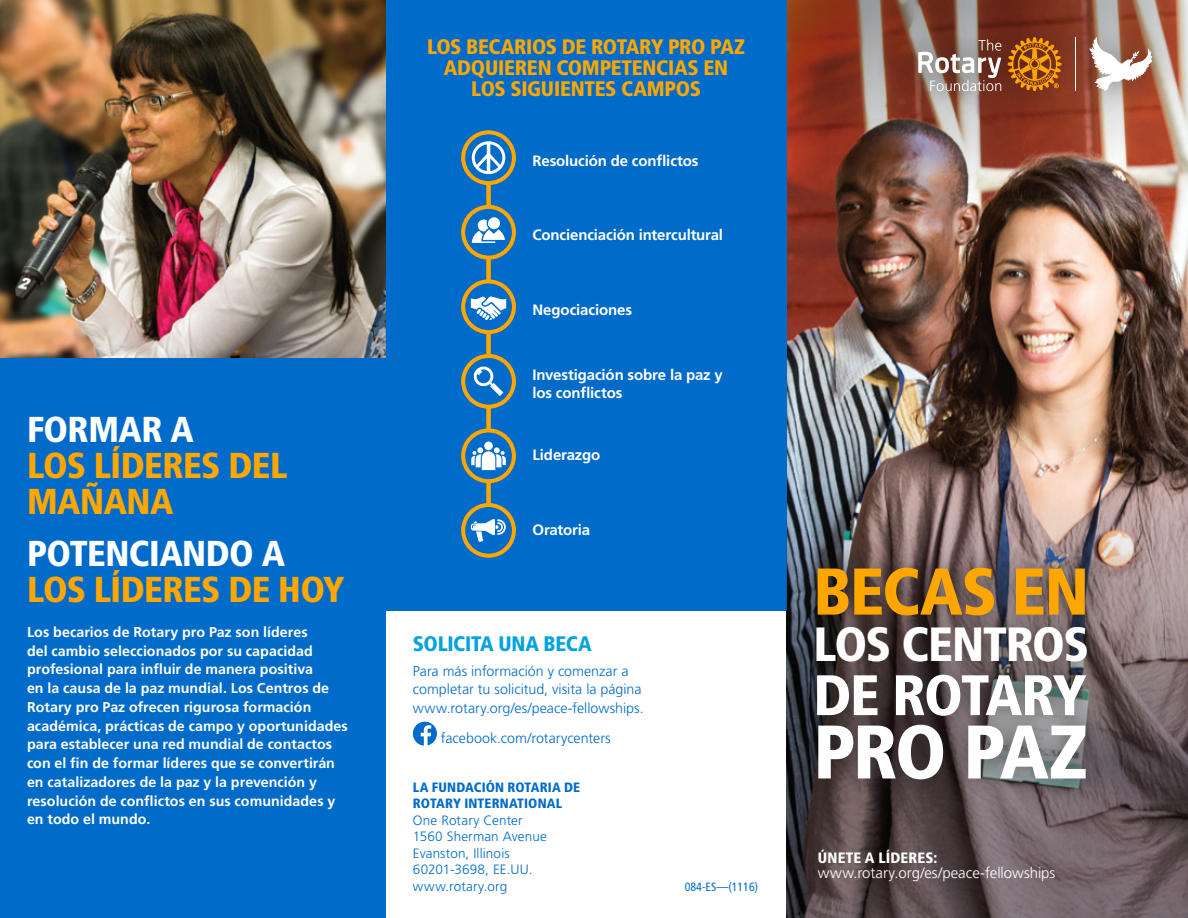
<style>
.page{position:relative;width:1188px;height:918px;background:#fff}
.page>*{position:absolute;margin:0;border:0;box-sizing:border-box;transform-origin:0 0}
.Cover_Panel-Head2{font:900 condensed 75.75px "Frutiger LT Std";letter-spacing:-.035em;color:#fff}
.Cover_Panel-Head2-2{font:900 condensed 66px "Frutiger LT Std";letter-spacing:-.015em;color:#ffa700}
.Cover_Panel-Head2-3{font:900 condensed 57px "Frutiger LT Std";letter-spacing:-.035em;color:#fff}
.Cover_Panel-Head2-4{font:900 condensed 48px "Frutiger LT Std";letter-spacing:-.03em;color:#fff}
.Panel_2-Gold_Heads{font:900 condensed 36px/36px "Frutiger LT Std";letter-spacing:-.02em;color:#ffa700}
.Panel_6-Head{font:900 condensed 21px/21px "Frutiger LT Std";letter-spacing:-.015em;color:#ffa700;text-align:center}
.Back_Panel-Head{font:900 condensed 21px "Frutiger LT Std";letter-spacing:-.015em;color:#00a3e0}
.Panel_6-Body_Text{font:700 15px/18px "Frutiger LT Std";letter-spacing:-.01em;color:#fff}
.Cover_Panel-Tag_Line{font:300 15px/15px "Frutiger LT Std";color:#fff}
.Panel_2-Body_Text{font:700 14.25px/18.8px "Frutiger LT Std";letter-spacing:.005em;color:#fff}
.Back_Panel-Body_Text{font:300 14.25px/18.8px "Frutiger LT Std";color:#006bc8}
.t1{font:300 13.5px "Frutiger LT Std";letter-spacing:.01em;color:#006bc8}
.t2{font:900 condensed 13.5px/16.5px "Frutiger LT Std";letter-spacing:.01em;color:#006bc8}
.t3{font:condensed 12px "Frutiger LT Std";color:#006bc8}
.s1{color:#fff}
.s2{font-weight:900;font-stretch:condensed}
</style>
<div class="page">
<img style="left:786px;top:214px;width:402px;height:227px">
<img style="left:786px;top:0;width:402px;height:214px">
<div style="left:0;top:0;width:786px;height:610px;background:#006bc8"></div>
<div style="left:0;top:0;width:386px;height:918px;background:#006bc8"></div>
<img style="left:0;top:0;width:386px;height:357px">
<svg style="left:874px;top:34px;width:140px;height:68px"></svg>
<img style="left:786px;top:441px;width:402px;height:477px">
<svg style="left:471px;top:296px;width:35px;height:24px"></svg>
<div style="left:791px;top:543px;width:320px;height:261px;background:#231f20;opacity:.75"></div>
<svg style="left:413px;top:722px;width:24px;height:24px"></svg>
<svg style="left:471px;top:518px;width:35px;height:24px"></svg>
<div style="left:461px;top:503px;width:55px;height:55px;border:4px solid #ffa700;border-radius:50%"></div>
<svg style="left:473px;top:366px;width:30px;height:30px"></svg>
<div style="left:461px;top:354px;width:55px;height:55px;border:4px solid #ffa700;border-radius:50%"></div>
<svg style="left:488px;top:217px;width:12px;height:12px"></svg>
<svg style="left:472px;top:220px;width:33px;height:23px"></svg>
<div style="left:461px;top:205px;width:55px;height:55px;border:4px solid #ffa700;border-radius:50%"></div>
<svg style="left:471px;top:442px;width:35px;height:28px"></svg>
<div style="left:461px;top:428px;width:55px;height:55px;border:4px solid #ffa700;border-radius:50%"></div>
<div style="left:461px;top:279px;width:55px;height:55px;border:4px solid #ffa700;border-radius:50%"></div>
<div style="left:472px;top:141px;width:33px;height:33px;border:3px solid #fff;border-radius:50%"></div>
<hr style="left:487px;top:143px;width:3px;height:30px;background:#fff">
<svg style="left:472px;top:150px;width:33px;height:22px"></svg>
<div style="left:461px;top:130px;width:55px;height:55px;border:4px solid #ffa700;border-radius:50%"></div>
<div style="left:486px;top:184px;width:5px;height:22px;background:#ffa700"></div>
<div style="left:486px;top:258px;width:5px;height:23px;background:#ffa700"></div>
<div style="left:486px;top:333px;width:5px;height:22px;background:#ffa700"></div>
<div style="left:486px;top:407px;width:5px;height:23px;background:#ffa700"></div>
<div style="left:486px;top:482px;width:5px;height:22px;background:#ffa700"></div>
<div style="left:888px;top:8px;width:294px;height:113px;background:#231f20;opacity:.46"></div>
<hr style="left:1075px;top:37px;width:1px;height:54px;background:#fff">
<svg style="left:1089px;top:37px;width:63px;height:54px"></svg>
<svg style="left:1008px;top:37px;width:54px;height:54px;background:#a85c11"></svg>
<svg style="left:918px;top:39px;width:83px;height:52px;background:#9f867e"></svg>
<p class="Panel_6-Head" style="left:427px;top:36px;width:320px">LOS BECARIOS DE ROTARY PRO PAZ<br>ADQUIEREN COMPETENCIAS EN<br>LOS SIGUIENTES CAMPOS</p>
<p class="Panel_6-Body_Text" style="left:532px;top:152px;width:168px">Resolución de conflictos</p>
<p class="Panel_6-Body_Text" style="left:532px;top:226px;width:192px">Concienciación intercultural</p>
<p class="Panel_6-Body_Text" style="left:532px;top:300px;width:101px">Negociaciones</p>
<p class="Panel_6-Body_Text" style="left:532px;top:366px;width:192px">Investigación sobre la paz y los conflictos</p>
<p class="Panel_2-Gold_Heads" style="left:27px;top:411px;width:262px"><span class="s1">FORMAR A<br></span>LOS LÍDERES DEL<br>MAÑANA</p>
<p class="Panel_2-Gold_Heads" style="left:27px;top:535px;width:319px"><span class="s1">POTENCIANDO A<br></span>LOS LÍDERES DE HOY</p>
<p class="Panel_2-Body_Text" style="left:27px;top:622px;width:322px">Los becarios de Rotary pro Paz son líderes<br>del cambio seleccionados por su capacidad profesional para influir de manera positiva<br>en la causa de la paz mundial. Los Centros de Rotary pro Paz ofrecen rigurosa formación académica, prácticas de campo y oportunidades para establecer una red mundial de contactos con el fin de formar líderes que se convertirán en catalizadores de la paz y la prevención y resolución de conflictos en sus comunidades y en todo el mundo.</p>
<p class="Back_Panel-Head" style="left:413px;top:632px;width:180px">SOLICITA UNA BECA</p>
<p class="Panel_6-Body_Text" style="left:532px;top:446px;width:69px">Liderazgo</p>
<p class="Panel_6-Body_Text" style="left:532px;top:521px;width:59px">Oratoria</p>
<p class="Back_Panel-Body_Text" style="left:413px;top:662px;width:232px">Para más información y comenzar a completar tu solicitud, visita la página www.rotary.org/es/peace-fellowships.</p>
<p class="Back_Panel-Body_Text" style="left:441px;top:729px;width:171px">facebook.com/rotarycenters</p>
<p class="t2" style="left:413px;top:779px;width:169px">LA FUNDACIÓN ROTARIA DE<br>ROTARY INTERNATIONAL</p>
<p class="t1" style="left:413px;top:812px;width:111px">One Rotary Center</p>
<p class="t1" style="left:413px;top:829px;width:136px">1560 Sherman Avenue</p>
<p class="t1" style="left:413px;top:845px;width:98px">Evanston, Illinois</p>
<p class="t1" style="left:413px;top:862px;width:121px">60201-3698, EE.UU.</p>
<p class="t1" style="left:413px;top:878px;width:96px">www.rotary.org</p>
<p class="t3" style="left:685px;top:880px;width:75px">084-ES—(1116)</p>
<p class="Cover_Panel-Head2-2" style="left:813px;top:552px;width:277px">BECAS EN</p>
<p class="Cover_Panel-Head2-4" style="left:813px;top:616px;width:277px">LOS CENTROS</p>
<p class="Cover_Panel-Head2-3" style="left:813px;top:661px;width:275px">DE ROTARY</p>
<p class="Cover_Panel-Head2" style="left:813px;top:707px;width:276px">PRO PAZ</p>
<p class="Cover_Panel-Tag_Line" style="left:818px;top:851px;width:239px"><span class="s2">ÚNETE A LÍDERES: </span>www.rotary.org/es/peace-fellowships</p>
</div>
